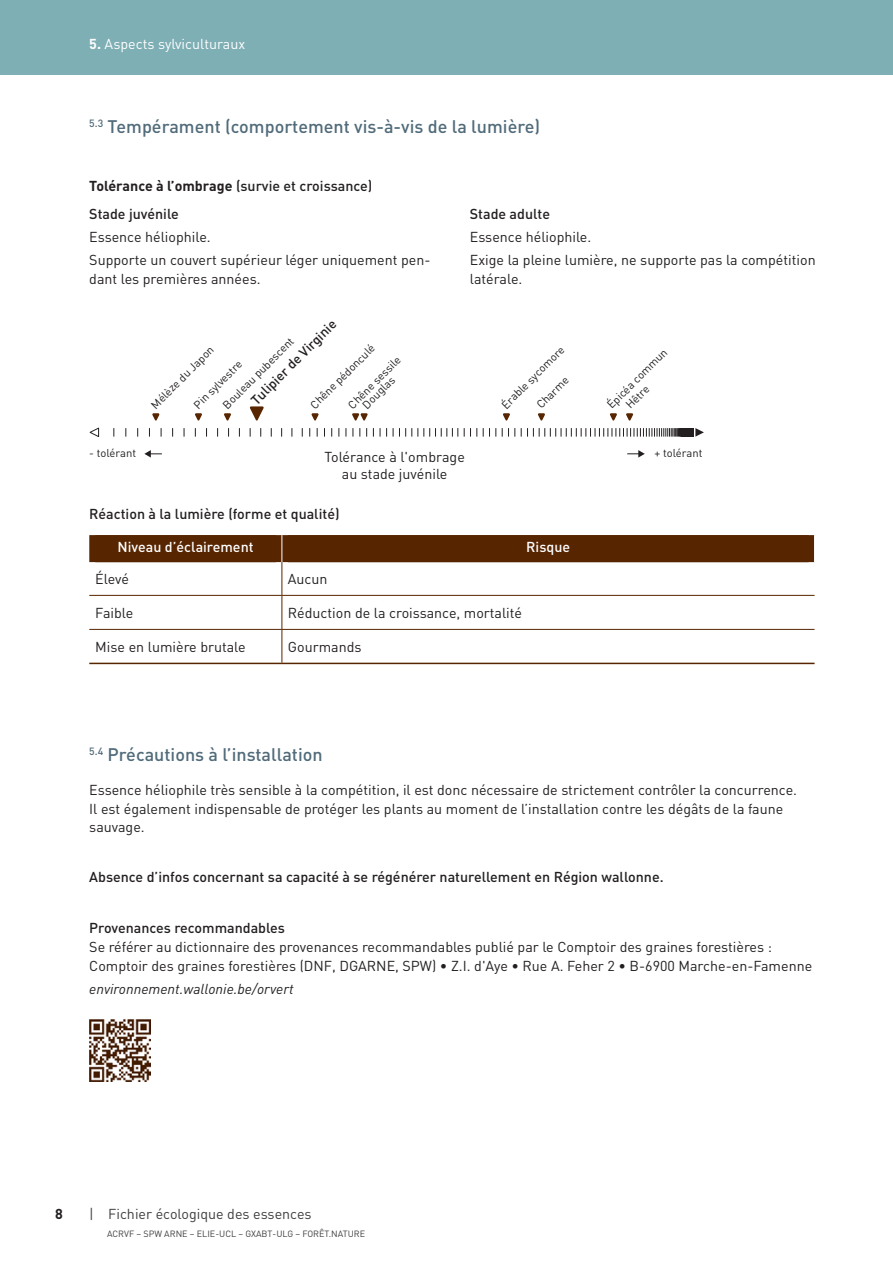
<style>
.page{position:relative;width:893px;height:1263px;background:#fff}
.page>*{position:absolute;margin:0;border:0;box-sizing:border-box;transform-origin:0 0}
.t1{font:500 18px "DIN Pro";color:#516b7a}
.t2{font:14.25px/18.8px "DIN Pro";color:#231f20}
.t3{font:500 14.25px/28.7px "DIN Pro";color:#231f20}
.t4{font:italic 14.25px "DIN";color:#231f20}
.t5{font:14.25px "DIN Pro";color:#3e3e3f}
.t6{font:500 14.25px "DIN Pro";color:#fff}
.t7{font:14.25px "DIN Pro";color:#fff}
.t8{font:700 14.25px "DIN Pro";color:#231f20}
.t9{font:500 13.5px "DIN Pro";color:#231f20}
.t10{font:11.25px/20.5px "DIN Pro";color:#231f20}
.t11{font:9px "DIN Pro";color:#3e3e3f}
.s1{font-weight:700}
</style>
<div class="page">
<div style="left:0;top:0;width:893px;height:74px;background:#7eafb5"></div>
<svg style="left:144px;top:450px;width:18px;height:8px"></svg>
<svg style="left:627px;top:450px;width:18px;height:8px"></svg>
<svg style="left:610px;top:413px;width:7px;height:8px"></svg>
<svg style="left:538px;top:413px;width:7px;height:8px"></svg>
<svg style="left:503px;top:413px;width:7px;height:8px"></svg>
<svg style="left:352px;top:413px;width:16px;height:8px"></svg>
<svg style="left:311px;top:413px;width:8px;height:8px"></svg>
<svg style="left:224px;top:413px;width:7px;height:8px"></svg>
<svg style="left:195px;top:413px;width:7px;height:8px"></svg>
<svg style="left:152px;top:413px;width:8px;height:8px"></svg>
<svg style="left:464px;top:428px;width:13px;height:9px"></svg>
<svg style="left:483px;top:428px;width:13px;height:9px"></svg>
<svg style="left:502px;top:428px;width:13px;height:9px"></svg>
<svg style="left:521px;top:428px;width:162px;height:9px"></svg>
<svg style="left:393px;top:428px;width:65px;height:9px"></svg>
<svg style="left:380px;top:428px;width:7px;height:9px"></svg>
<svg style="left:353px;top:428px;width:7px;height:9px"></svg>
<svg style="left:695px;top:428px;width:9px;height:9px"></svg>
<svg style="left:89px;top:427px;width:11px;height:10px"></svg>
<div style="left:683px;top:428px;width:11px;height:9px;background:#231f20"></div>
<svg style="left:250px;top:406px;width:14px;height:15px"></svg>
<svg style="left:626px;top:413px;width:7px;height:8px"></svg>
<img style="left:89px;top:1020px;width:61px;height:61px">
<hr style="left:89px;top:663px;width:193px;height:1px;background:#572500">
<hr style="left:282px;top:663px;width:533px;height:1px;background:#572500">
<hr style="left:282px;top:562px;width:1px;height:33px;background:#572500">
<hr style="left:282px;top:596px;width:1px;height:33px;background:#572500">
<hr style="left:282px;top:630px;width:1px;height:33px;background:#572500">
<svg style="left:89px;top:535px;width:726px;height:27px"></svg>
<hr style="left:89px;top:595px;width:193px;height:1px;background:#572500">
<hr style="left:282px;top:595px;width:533px;height:1px;background:#572500">
<hr style="left:89px;top:629px;width:193px;height:1px;background:#572500">
<hr style="left:282px;top:629px;width:533px;height:1px;background:#572500">
<div style="left:95px;top:535px;width:181px;height:27px;background:#572500"></div>
<div style="left:288px;top:535px;width:521px;height:27px;background:#572500"></div>
<p class="t7" style="left:89px;top:34px;width:157px"><span class="s1">5.</span> Aspects sylviculturaux</p>
<p class="t1" style="left:89px;top:114px;width:452px"><sup>5.3</sup> Tempérament (comportement vis-à-vis de la lumière)</p>
<p class="t3" style="left:89px;top:170px;width:285px"><span class="s1">Tolérance à l’ombrage</span> (survie et croissance)<br>Stade juvénile</p>
<p class="t2" style="left:89px;top:225px;width:343px;line-height:23px">Essence héliophile.<br>Supporte un couvert supérieur léger uniquement pen-</p>
<p class="t2" style="left:89px;top:269px;width:173px">dant les premières années.</p>
<p class="t3" style="left:470px;top:199px;width:82px">Stade adulte</p>
<p class="t2" style="left:470px;top:225px;width:347px;line-height:23px">Essence héliophile.<br>Exige la pleine lumière, ne supporte pas la compétition</p>
<p class="t2" style="left:470px;top:269px;width:54px">latérale.</p>
<p class="t9" style="left:247px;top:396px;width:116px;rotate:-45deg">Tulipier de Virginie</p>
<p class="t10" style="left:203px;top:384px;width:97px;text-indent:-21px;rotate:-45deg">Pin sylvestre<br>Bouleau pubescent</p>
<p class="t10" style="left:305px;top:399px;width:87px;rotate:-45deg">Chêne pédonculé</p>
<p class="t10" style="left:353px;top:396px;width:60px;line-height:10.1px;text-indent:-10px;rotate:-45deg">Chêne sessile<br>Douglas</p>
<p class="t10" style="left:494px;top:398px;width:85px;line-height:24.8px;text-align:center;rotate:-45deg">Érable sycomore<br>Charme</p>
<p class="t10" style="left:613px;top:392px;width:68px;line-height:13.2px;text-indent:-13px;rotate:-45deg">Épicéa commun<br>Hêtre</p>
<p class="t10" style="left:145px;top:399px;width:85px;rotate:-45deg">Mélèze du Japon</p>
<p class="t10" style="left:89px;top:442px;width:48px">- tolérant</p>
<p class="t10" style="left:654px;top:442px;width:50px">+ tolérant</p>
<p class="t2" style="left:324px;top:447px;width:142px;line-height:17.1px;text-align:center">Tolérance à l'ombrage au stade juvénile</p>
<p class="t3" style="left:89px;top:499px;width:252px">Réaction à la lumière (forme et qualité)</p>
<p class="t6" style="left:118px;top:537px;width:138px">Niveau d’éclairement</p>
<p class="t6" style="left:526px;top:537px;width:45px">Risque</p>
<p class="t2" style="left:95px;top:569px;width:35px">Élevé</p>
<p class="t2" style="left:288px;top:569px;width:41px">Aucun</p>
<p class="t2" style="left:95px;top:603px;width:40px">Faible</p>
<p class="t2" style="left:288px;top:603px;width:236px">Réduction de la croissance, mortalité</p>
<p class="t2" style="left:95px;top:637px;width:152px">Mise en lumière brutale</p>
<p class="t2" style="left:288px;top:637px;width:75px">Gourmands</p>
<p class="t1" style="left:89px;top:742px;width:235px"><sup>5.4</sup> Précautions à l’installation</p>
<p class="t2" style="left:89px;top:780px;width:709px">Essence héliophile très sensible à la compétition, il est donc nécessaire de strictement contrôler la concurrence.<br>Il est également indispensable de protéger les plants au moment de l’installation contre les dégâts de la faune sauvage.</p>
<p class="t3" style="left:89px;top:862px;width:576px">Absence d’infos concernant sa capacité à se régénérer naturellement en Région wallonne.</p>
<p class="t3" style="left:89px;top:913px;width:197px">Provenances recommandables</p>
<p class="t2" style="left:89px;top:937px;width:724px">Se référer au dictionnaire des provenances recommandables publié par le Comptoir des graines forestières :<br>Comptoir des graines forestières (DNF, DGARNE, SPW) • Z.I. d'Aye • Rue A. Feher 2 • B-6900 Marche-en-Famenne</p>
<p class="t4" style="left:89px;top:980px;width:206px">environnement.wallonie.be/orvert</p>
<p class="t8" style="left:55px;top:1204px;width:9px">8</p>
<p class="t5" style="left:89px;top:1204px;width:224px">| Fichier écologique des essences</p>
<p class="t11" style="left:107px;top:1228px;width:260px">ACRVF – SPW ARNE – ELIE-UCL – GXABT-ULG – FORÊT.NATURE</p>
</div>
